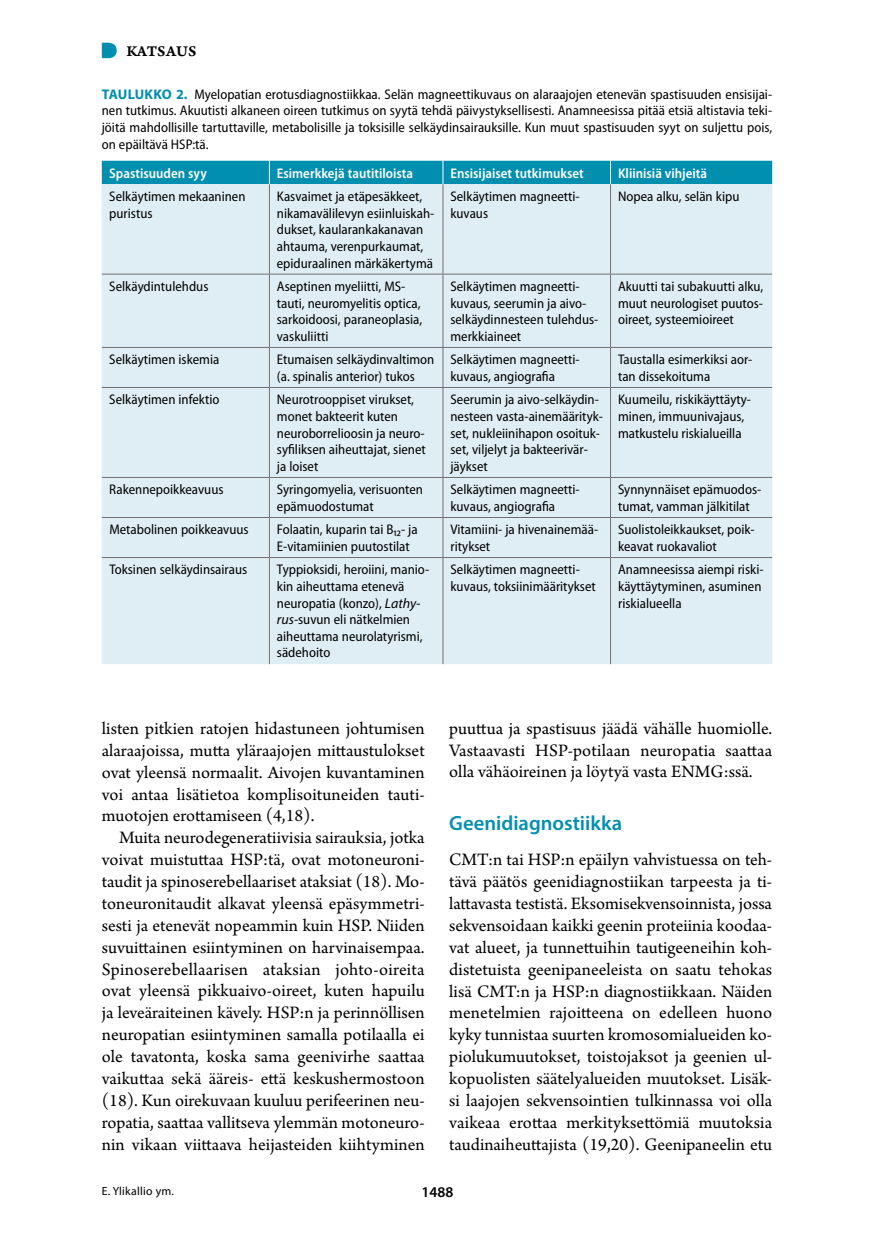
<style>
.page{position:relative;width:874px;height:1241px;background:#fff}
.page>*{position:absolute;margin:0;border:0;box-sizing:border-box;transform-origin:0 0}
.t1{font:600 20.65px "Myriad Pro";color:#008faf}
.t2{font:18.38px/21.9px "Arno Pro";color:#000;text-align:justify}
.t3{font:15.75px "Arno Pro Smbd Caption";letter-spacing:.005em;color:#000}
.t4{font:600 14.88px "Myriad Pro";color:#000}
.t5{font:semi-condensed 14px/16.6px "Myriad Pro";color:#000}
.t6{font:600 semi-condensed 14px "Myriad Pro";color:#fff}
.t7{font:11.9px "Myriad Pro";letter-spacing:.02em;color:#000}
.s1{font-weight:700;font-stretch:normal;color:#008faf}
.s2{font-style:italic;font-stretch:normal}
</style>
<div class="page">
<div style="left:102px;top:184px;width:669px;height:480px;background:#dfeef4"></div>
<hr style="left:269px;top:184px;width:1px;height:89px;background:#706f6f">
<hr style="left:442px;top:184px;width:1px;height:89px;background:#706f6f">
<hr style="left:609px;top:184px;width:1px;height:89px;background:#706f6f">
<hr style="left:102px;top:273px;width:167px;height:1px;background:#706f6f">
<hr style="left:269px;top:273px;width:173px;height:1px;background:#706f6f">
<hr style="left:269px;top:274px;width:1px;height:73px;background:#706f6f">
<hr style="left:442px;top:273px;width:168px;height:1px;background:#706f6f">
<hr style="left:442px;top:274px;width:1px;height:73px;background:#706f6f">
<hr style="left:610px;top:273px;width:161px;height:1px;background:#706f6f">
<hr style="left:609px;top:274px;width:1px;height:73px;background:#706f6f">
<hr style="left:102px;top:347px;width:167px;height:1px;background:#706f6f">
<hr style="left:269px;top:347px;width:173px;height:1px;background:#706f6f">
<hr style="left:269px;top:348px;width:1px;height:39px;background:#706f6f">
<hr style="left:442px;top:347px;width:168px;height:1px;background:#706f6f">
<hr style="left:442px;top:348px;width:1px;height:39px;background:#706f6f">
<hr style="left:610px;top:347px;width:161px;height:1px;background:#706f6f">
<hr style="left:609px;top:348px;width:1px;height:39px;background:#706f6f">
<hr style="left:102px;top:387px;width:167px;height:1px;background:#706f6f">
<hr style="left:269px;top:387px;width:173px;height:1px;background:#706f6f">
<hr style="left:269px;top:388px;width:1px;height:89px;background:#706f6f">
<hr style="left:442px;top:387px;width:168px;height:1px;background:#706f6f">
<hr style="left:442px;top:388px;width:1px;height:89px;background:#706f6f">
<hr style="left:610px;top:387px;width:161px;height:1px;background:#706f6f">
<hr style="left:609px;top:388px;width:1px;height:89px;background:#706f6f">
<hr style="left:102px;top:477px;width:167px;height:1px;background:#706f6f">
<hr style="left:269px;top:477px;width:173px;height:1px;background:#706f6f">
<hr style="left:269px;top:478px;width:1px;height:39px;background:#706f6f">
<hr style="left:442px;top:477px;width:168px;height:1px;background:#706f6f">
<hr style="left:442px;top:478px;width:1px;height:39px;background:#706f6f">
<hr style="left:610px;top:477px;width:161px;height:1px;background:#706f6f">
<hr style="left:609px;top:478px;width:1px;height:39px;background:#706f6f">
<hr style="left:102px;top:517px;width:167px;height:1px;background:#706f6f">
<hr style="left:269px;top:517px;width:173px;height:1px;background:#706f6f">
<hr style="left:269px;top:518px;width:1px;height:39px;background:#706f6f">
<hr style="left:442px;top:517px;width:168px;height:1px;background:#706f6f">
<hr style="left:442px;top:518px;width:1px;height:39px;background:#706f6f">
<hr style="left:610px;top:517px;width:161px;height:1px;background:#706f6f">
<hr style="left:609px;top:518px;width:1px;height:39px;background:#706f6f">
<hr style="left:102px;top:557px;width:167px;height:1px;background:#706f6f">
<hr style="left:269px;top:557px;width:173px;height:1px;background:#706f6f">
<hr style="left:269px;top:558px;width:1px;height:106px;background:#706f6f">
<hr style="left:442px;top:557px;width:168px;height:1px;background:#706f6f">
<hr style="left:442px;top:558px;width:1px;height:106px;background:#706f6f">
<hr style="left:610px;top:557px;width:161px;height:1px;background:#706f6f">
<hr style="left:609px;top:558px;width:1px;height:106px;background:#706f6f">
<div style="left:102px;top:161px;width:669px;height:23px;background:#008faf"></div>
<svg style="left:102px;top:43px;width:15px;height:15px"></svg>
<p class="t3" style="left:126px;top:41px;width:71px">KATSAUS</p>
<p class="t5" style="left:102px;top:86px;width:671px;text-align:justify"><span class="s1">TAULUKKO 2.</span> Myelopatian erotusdiagnostiikkaa. Selän magneettikuvaus on alaraajojen etenevän spastisuuden ensisijai&shy;nen tutkimus. Akuutisti alkaneen oireen tutkimus on syytä tehdä päivystyksellisesti. Anamneesissa pitää etsiä altistavia teki&shy;jöitä mahdollisille tartuttaville, metabolisille ja toksisille selkäydinsairauksille. Kun muut spastisuuden syyt on suljettu pois, on epäiltävä HSP:tä.</p>
<p class="t6" style="left:109px;top:164px;width:99px">Spastisuuden syy</p>
<p class="t6" style="left:277px;top:164px;width:138px">Esimerkkejä tautitiloista</p>
<p class="t6" style="left:450px;top:164px;width:135px">Ensisijaiset tutkimukset</p>
<p class="t6" style="left:617px;top:164px;width:91px">Kliinisiä vihjeitä</p>
<p class="t5" style="left:109px;top:188px;width:138px">Selkäytimen mekaaninen puristus</p>
<p class="t5" style="left:277px;top:188px;width:159px">Kasvaimet ja etäpesäkkeet, nikamavälilevyn esiinluiskah&shy;dukset, kaularankakanavan ahtauma, verenpurkaumat, epiduraalinen märkäkertymä</p>
<p class="t5" style="left:450px;top:188px;width:131px">Selkäytimen magneetti&shy;kuvaus</p>
<p class="t5" style="left:617px;top:188px;width:123px">Nopea alku, selän kipu</p>
<p class="t5" style="left:109px;top:278px;width:101px">Selkäydintulehdus</p>
<p class="t5" style="left:277px;top:278px;width:147px">Aseptinen myeliitti, MS&shy;tauti, neuromyelitis optica, sarkoidoosi, paraneoplasia, vaskuliitti</p>
<p class="t5" style="left:450px;top:278px;width:149px">Selkäytimen magneetti&shy;kuvaus, seerumin ja aivo&shy;selkäydinnesteen tulehdus&shy;merkkiaineet</p>
<p class="t5" style="left:617px;top:278px;width:147px;text-align:justify">Akuutti tai subakuutti alku, muut neurologiset puutos&shy;oireet, systeemioireet</p>
<p class="t5" style="left:109px;top:351px;width:111px">Selkäytimen iskemia</p>
<p class="t5" style="left:277px;top:351px;width:159px">Etumaisen selkäydinvaltimon (a. spinalis anterior) tukos</p>
<p class="t5" style="left:450px;top:351px;width:130px">Selkäytimen magneetti&shy;kuvaus, angiografia</p>
<p class="t5" style="left:617px;top:351px;width:136px">Taustalla esimerkiksi aor&shy;tan dissekoituma</p>
<p class="t5" style="left:109px;top:391px;width:111px">Selkäytimen infektio</p>
<p class="t5" style="left:277px;top:391px;width:150px">Neurotrooppiset virukset, monet bakteerit kuten neuroborrelioosin ja neuro&shy;syfiliksen aiheuttajat, sienet ja loiset</p>
<p class="t5" style="left:450px;top:391px;width:153px">Seerumin ja aivo-selkäydin&shy;nesteen vasta-ainemäärityk&shy;set, nukleiinihapon osoituk&shy;set, viljelyt ja bakteerivär&shy;jäykset</p>
<p class="t5" style="left:617px;top:391px;width:134px">Kuumeilu, riskikäyttäyty&shy;minen, immuunivajaus, matkustelu riskialueilla</p>
<p class="t5" style="left:109px;top:481px;width:116px">Rakennepoikkeavuus</p>
<p class="t5" style="left:277px;top:481px;width:147px">Syringomyelia, verisuonten epämuodostumat</p>
<p class="t5" style="left:450px;top:481px;width:130px">Selkäytimen magneetti&shy;kuvaus, angiografia</p>
<p class="t5" style="left:617px;top:481px;width:145px">Synnynnäiset epämuodos&shy;tumat, vamman jälkitilat</p>
<p class="t5" style="left:109px;top:521px;width:141px">Metabolinen poikkeavuus</p>
<p class="t5" style="left:277px;top:521px;width:142px">Folaatin, kuparin tai B12- ja<br>E-vitamiinien puutostilat</p>
<p class="t5" style="left:450px;top:521px;width:149px">Vitamiini- ja hivenainemää&shy;ritykset</p>
<p class="t5" style="left:617px;top:521px;width:138px">Suolistoleikkaukset, poik&shy;keavat ruokavaliot</p>
<p class="t5" style="left:109px;top:561px;width:139px">Toksinen selkäydinsairaus</p>
<p class="t5" style="left:277px;top:561px;width:153px">Typpioksidi, heroiini, manio&shy;kin aiheuttama etenevä neuropatia (konzo), <span class="s2">Lathy&shy;rus</span>-suvun eli nätkelmien aiheuttama neurolatyrismi, sädehoito</p>
<p class="t5" style="left:450px;top:561px;width:147px">Selkäytimen magneetti&shy;kuvaus, toksiinimääritykset</p>
<p class="t5" style="left:617px;top:561px;width:147px">Anamneesissa aiempi riski&shy;käyttäytyminen, asuminen riskialueella</p>
<h2 class="t2" style="left:102px;top:718px;width:324px">listen pitkien ratojen hidastuneen johtumisen alaraajoissa, mutta yläraajojen mittaustulokset ovat yleensä normaalit. Aivojen kuvantaminen voi antaa lisätietoa komplisoituneiden tauti&shy;muotojen erottamiseen (4,18).</h2>
<p class="t2" style="left:102px;top:827px;width:324px;text-indent:17px">Muita neurodegeneratiivisia sairauksia, jotka voivat muistuttaa HSP:tä, ovat motoneuroni&shy;taudit ja spinoserebellaariset ataksiat (18). Mo&shy;toneuronitaudit alkavat yleensä epäsymmetri&shy;sesti ja etenevät nopeammin kuin HSP. Niiden suvuittainen esiintyminen on harvinaisempaa.<br>Spinoserebellaarisen ataksian johto-oireita ovat yleensä pikkuaivo-oireet, kuten hapuilu ja leveäraiteinen kävely. HSP:n ja perinnöllisen neuropatian esiintyminen samalla potilaalla ei ole tavatonta, koska sama geenivirhe saattaa vaikuttaa sekä ääreis- että keskushermostoon (18). Kun oirekuvaan kuuluu perifeerinen neu&shy;ropatia, saattaa vallitseva ylemmän motoneuro&shy;nin vikaan viittaava heijasteiden kiihtyminen</p>
<h2 class="t2" style="left:449px;top:718px;width:324px">puuttua ja spastisuus jäädä vähälle huomiolle.<br>Vastaavasti HSP-potilaan neuropatia saattaa olla vähäoireinen ja löytyä vasta ENMG:ssä.</h2>
<h1 class="t1" style="left:449px;top:810px;width:174px">Geenidiagnostiikka</h1>
<p class="t2" style="left:449px;top:849px;width:324px">CMT:n tai HSP:n epäilyn vahvistuessa on teh&shy;tävä päätös geenidiagnostiikan tarpeesta ja ti&shy;lattavasta testistä. Eksomisekvensoinnista, jossa sekvensoidaan kaikki geenin proteiinia koodaa&shy;vat alueet, ja tunnettuihin tautigeeneihin koh&shy;distetuista geenipaneeleista on saatu tehokas lisä CMT:n ja HSP:n diagnostiikkaan. Näiden menetelmien rajoitteena on edelleen huono kyky tunnistaa suurten kromosomialueiden ko&shy;piolukumuutokset, toistojaksot ja geenien ul&shy;kopuolisten säätelyalueiden muutokset. Lisäk&shy;si laajojen sekvensointien tulkinnassa voi olla vaikeaa erottaa merkityksettömiä muutoksia taudinaiheuttajista (19,20). Geenipaneelin etu</p>
<p class="t7" style="left:102px;top:1183px;width:74px">E. Ylikallio ym.</p>
<p class="t4" style="left:421px;top:1182px;width:33px">1488</p>
</div>
